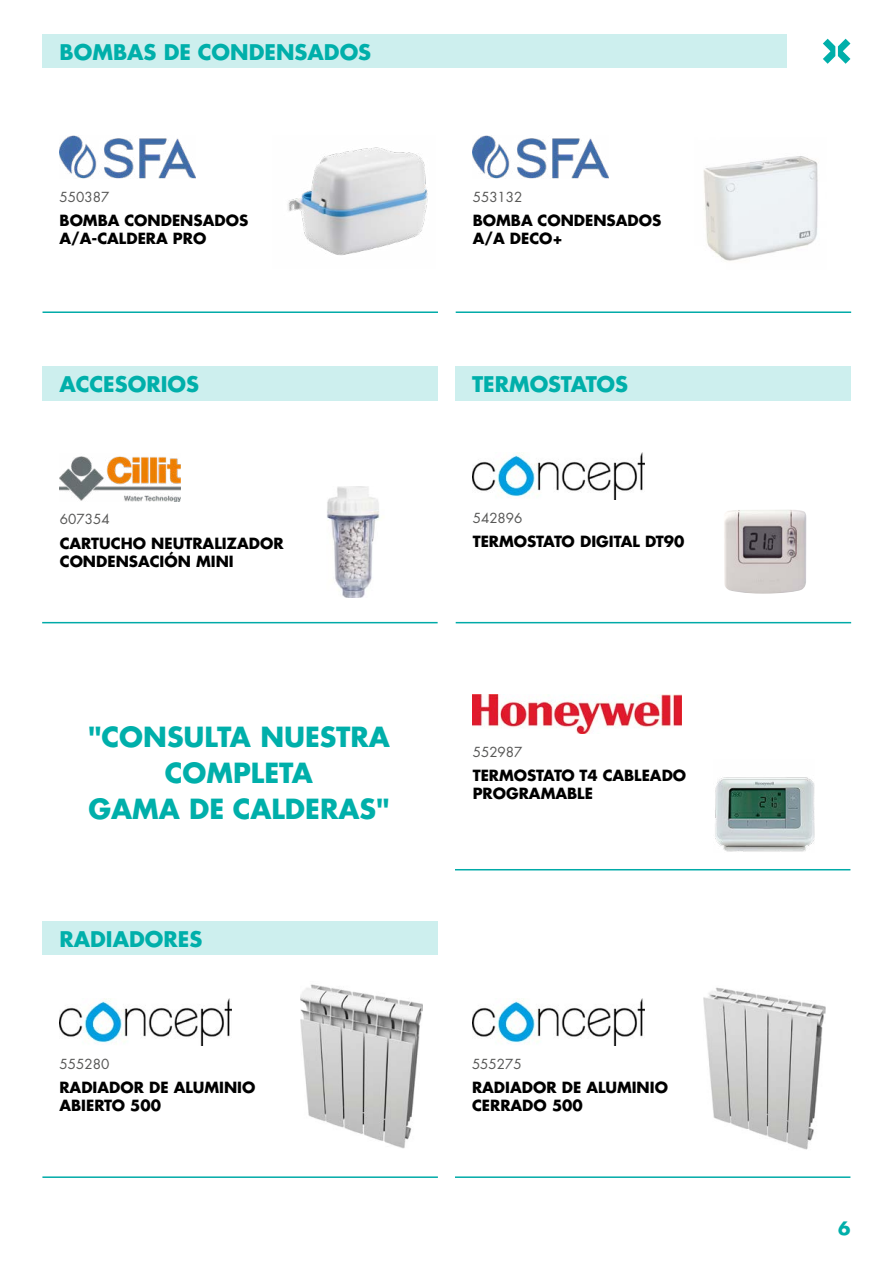
<style>
.page{position:relative;width:893px;height:1263px;background:#fff}
.page>*{position:absolute;margin:0;border:0;box-sizing:border-box;transform-origin:0 0}
.t1{font:700 27px/36px "Futura LT Pro";color:#00afaa;text-align:center}
.t2{font:700 21px "Futura LT Pro";color:#00afaa}
.t3{font:700 18px "Futura LT Pro";color:#00afaa}
.t4{font:700 15px/18px "Futura LT Pro";color:#000}
.t5{font:13.5px "Futura LT Pro";color:#575756}
</style>
<div class="page">
<svg style="left:823px;top:39px;width:27px;height:25px"></svg>
<div style="left:43px;top:367px;width:395px;height:34px;background:#cdefee"></div>
<div style="left:455px;top:367px;width:395px;height:34px;background:#cdefee"></div>
<img style="left:724px;top:510px;width:82px;height:84px">
<img style="left:473px;top:453px;width:172px;height:47px">
<hr style="left:456px;top:622px;width:395px;height:1px;background:#00aaa8">
<img style="left:60px;top:456px;width:121px;height:45px">
<img style="left:327px;top:487px;width:53px;height:110px">
<hr style="left:42px;top:622px;width:396px;height:1px;background:#00aaa8">
<img style="left:473px;top:694px;width:208px;height:40px">
<img style="left:715px;top:777px;width:99px;height:75px">
<hr style="left:455px;top:869px;width:395px;height:1px;background:#00aaa8">
<img style="left:703px;top:156px;width:115px;height:105px">
<hr style="left:456px;top:311px;width:395px;height:2px;background:#00aaa8">
<img style="left:473px;top:135px;width:136px;height:43px">
<hr style="left:43px;top:311px;width:395px;height:2px;background:#00aaa8">
<img style="left:60px;top:135px;width:136px;height:43px">
<img style="left:288px;top:147px;width:140px;height:109px">
<div style="left:43px;top:34px;width:744px;height:34px;background:#cdefee"></div>
<div style="left:42px;top:921px;width:396px;height:34px;background:#cdefee"></div>
<hr style="left:42px;top:1176px;width:396px;height:2px;background:#00aaa8">
<img style="left:300px;top:984px;width:123px;height:165px">
<img style="left:59px;top:998px;width:173px;height:48px">
<img style="left:472px;top:998px;width:172px;height:48px">
<hr style="left:455px;top:1176px;width:395px;height:2px;background:#00aaa8">
<img style="left:703px;top:987px;width:122px;height:163px">
<h2 class="t2" style="left:60px;top:36px;width:313px">BOMBAS DE CONDENSADOS</h2>
<p class="t5" style="left:60px;top:187px;width:51px">550387</p>
<p class="t4" style="left:60px;top:211px;width:190px">BOMBA CONDENSADOS<br>A/A-CALDERA PRO</p>
<h2 class="t2" style="left:60px;top:368px;width:141px">ACCESORIOS</h2>
<p class="t5" style="left:60px;top:510px;width:51px">607354</p>
<p class="t4" style="left:60px;top:533px;width:225px">CARTUCHO NEUTRALIZADOR<br>CONDENSACIÓN MINI</p>
<h1 class="t1" style="left:88px;top:718px;width:303px">"CONSULTA NUESTRA<br>COMPLETA<br>GAMA DE CALDERAS"</h1>
<h2 class="t2" style="left:59px;top:923px;width:144px">RADIADORES</h2>
<p class="t5" style="left:59px;top:1054px;width:51px">555280</p>
<p class="t4" style="left:59px;top:1078px;width:197px">RADIADOR DE ALUMINIO<br>ABIERTO 500</p>
<p class="t5" style="left:473px;top:187px;width:51px">553132</p>
<p class="t4" style="left:473px;top:211px;width:190px">BOMBA CONDENSADOS<br>A/A DECO+</p>
<h2 class="t2" style="left:472px;top:368px;width:158px">TERMOSTATOS</h2>
<p class="t5" style="left:473px;top:509px;width:51px">542896</p>
<p class="t4" style="left:473px;top:532px;width:213px">TERMOSTATO DIGITAL DT90</p>
<p class="t5" style="left:473px;top:743px;width:51px">552987</p>
<p class="t4" style="left:473px;top:766px;width:215px">TERMOSTATO T4 CABLEADO<br>PROGRAMABLE</p>
<p class="t5" style="left:472px;top:1054px;width:51px">555275</p>
<p class="t4" style="left:472px;top:1078px;width:197px">RADIADOR DE ALUMINIO<br>CERRADO 500</p>
<p class="t3" style="left:838px;top:1215px;width:14px">6</p>
</div>
